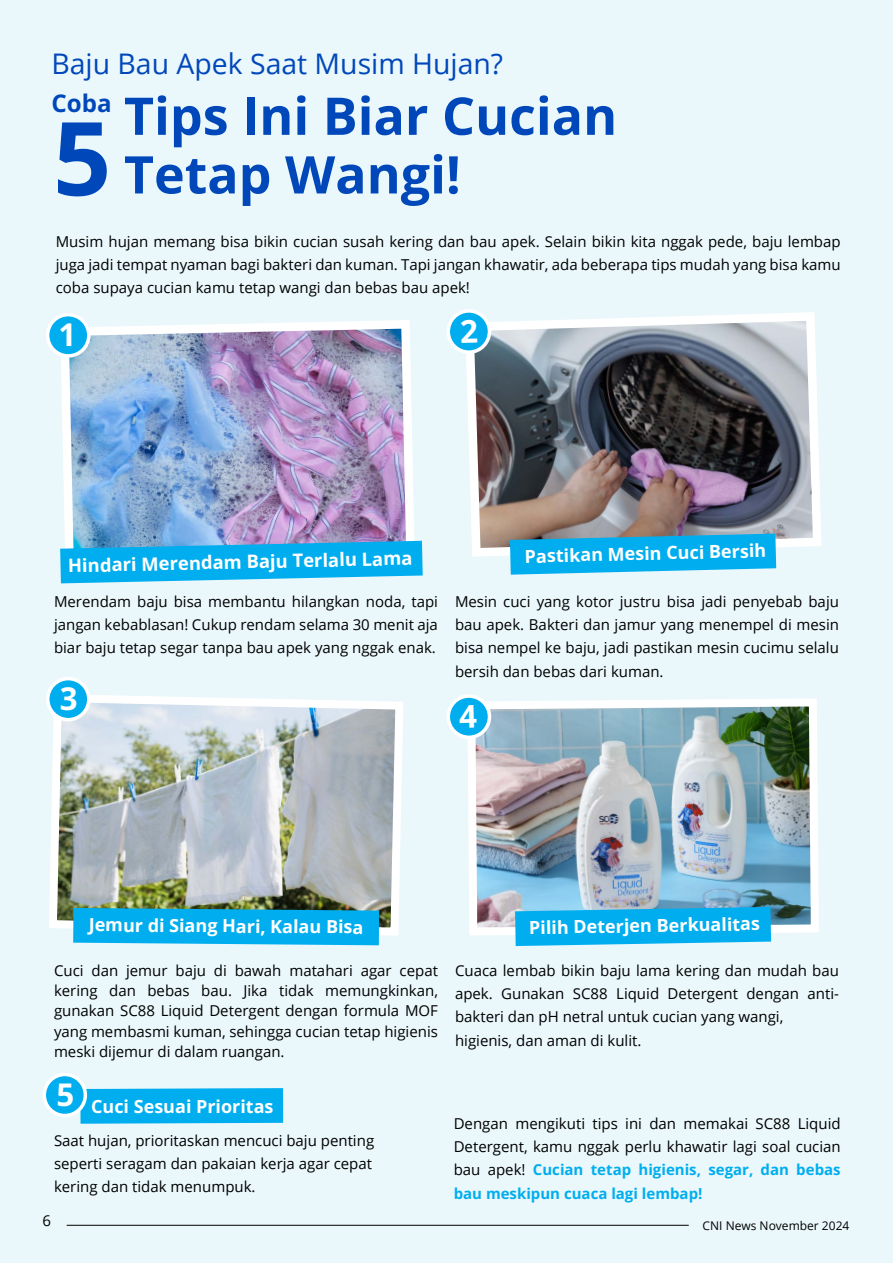
<style>
.page{position:relative;width:893px;height:1263px;background:#eaf7fb}
.page>*{position:absolute;margin:0;border:0;box-sizing:border-box;transform-origin:0 0}
.t1{font:700 102.15px "Open Sans";color:#0047ba}
.t2{font:700 51.9px/58.7px "Open Sans";color:#0047ba}
.t3{font:700 31.35px "Open Sans";color:#fff}
.t4{font:700 31.2px "Open Sans";color:#fff}
.t5{font:28.35px "Open Sans";color:#0047ba}
.t6{font:700 24.15px "Open Sans";color:#0047ba}
.t7{font:700 18.45px "Open Sans";color:#fff}
.t8{font:700 18px "Open Sans";color:#fff}
.t9{font:15px/23.2px "Open Sans";color:#000;text-align:justify}
.t10{font:12px "Open Sans";color:#000}
.s1{font-weight:700;color:#00aeef}
</style>
<div class="page">
<div style="left:80px;top:1088px;width:203px;height:36px;background:#00aeef"></div>
<img style="left:56px;top:318px;width:363px;height:223px">
<img style="left:466px;top:312px;width:356px;height:245px">
<img style="left:49px;top:695px;width:354px;height:241px">
<svg style="left:60px;top:541px;width:363px;height:42px;background:#20b3ed"></svg>
<svg style="left:73px;top:908px;width:306px;height:37px;background:#09ade8"></svg>
<svg style="left:510px;top:533px;width:266px;height:42px;background:#21b0e6"></svg>
<img style="left:468px;top:698px;width:351px;height:237px">
<svg style="left:515px;top:907px;width:256px;height:39px;background:#16b3ee"></svg>
<div style="left:48px;top:679px;width:41px;height:41px;background:#00aeef;border-radius:50%"></div>
<div style="left:46px;top:677px;width:45px;height:44px;border:4px solid #fff;border-radius:50%"></div>
<div style="left:44px;top:1074px;width:41px;height:41px;background:#00aeef;border-radius:50%"></div>
<div style="left:43px;top:1073px;width:44px;height:44px;border:4px solid #fff;border-radius:50%"></div>
<div style="left:48px;top:315px;width:41px;height:41px;background:#00aeef;border-radius:50%"></div>
<div style="left:46px;top:313px;width:45px;height:45px;border:4px solid #fff;border-radius:50%"></div>
<svg style="left:448px;top:311px;width:42px;height:41px"></svg>
<div style="left:446px;top:309px;width:46px;height:45px;border:4px solid #fff;border-radius:50%"></div>
<svg style="left:448px;top:696px;width:42px;height:42px"></svg>
<div style="left:446px;top:694px;width:46px;height:45px;border:4px solid #fff;border-radius:50%"></div>
<hr style="left:67px;top:1225px;width:622px;height:1px;background:#000">
<svg style="left:461px;top:320px;width:16px;height:23px"></svg>
<svg style="left:459px;top:705px;width:18px;height:23px"></svg>
<h3 class="t5" style="left:51px;top:44px;width:453px">Baju Bau Apek Saat Musim Hujan?</h3>
<h2 class="t2" style="left:124px;top:85px;width:495px">Tips Ini Biar Cucian<br>Tetap Wangi!</h2>
<h3 class="t6" style="left:51px;top:86px;width:62px">Coba</h3>
<h1 class="t1" style="left:53px;top:86px;width:60px">5</h1>
<p class="t9" style="left:56px;top:229px;width:786px">Musim hujan memang bisa bikin cucian susah kering dan bau apek. Selain bikin kita nggak pede, baju lembap juga jadi tempat nyaman bagi bakteri dan kuman. Tapi jangan khawatir, ada beberapa tips mudah yang bisa kamu coba supaya cucian kamu tetap wangi dan bebas bau apek!</p>
<h3 class="t3" style="left:59px;top:313px;width:19px">1</h3>
<p class="t7" style="left:68px;top:552px;width:346px;rotate:-1deg">Hindari Merendam Baju Terlalu Lama</p>
<p class="t9" style="left:54px;top:589px;width:385px">Merendam baju bisa membantu hilangkan noda, tapi jangan kebablasan! Cukup rendam selama 30 menit aja biar baju tetap segar tanpa bau apek yang nggak enak.</p>
<h3 class="t4" style="left:60px;top:677px;width:19px">3</h3>
<p class="t8" style="left:525px;top:543px;width:243px;rotate:-1deg">Pastikan Mesin Cuci Bersih</p>
<p class="t9" style="left:455px;top:589px;width:385px">Mesin cuci yang kotor justru bisa jadi penyebab baju bau apek. Bakteri dan jamur yang menempel di mesin bisa nempel ke baju, jadi pastikan mesin cucimu selalu bersih dan bebas dari kuman.</p>
<p class="t8" style="left:89px;top:913px;width:276px">Jemur di Siang Hari, Kalau Bisa</p>
<p class="t9" style="left:54px;top:960px;width:385px;line-height:20.2px">Cuci dan jemur baju di bawah matahari agar cepat kering dan bebas bau. Jika tidak memungkinkan, gunakan SC88 Liquid Detergent dengan formula MOF yang membasmi kuman, sehingga cucian tetap higienis meski dijemur di dalam ruangan.</p>
<h3 class="t4" style="left:57px;top:1073px;width:19px">5</h3>
<p class="t8" style="left:91px;top:1093px;width:184px">Cuci Sesuai Prioritas</p>
<p class="t9" style="left:54px;top:1128px;width:322px;text-align:left">Saat hujan, prioritaskan mencuci baju penting seperti seragam dan pakaian kerja agar cepat kering dan tidak menumpuk.</p>
<p class="t8" style="left:529px;top:915px;width:232px;rotate:-1deg">Pilih Deterjen Berkualitas</p>
<p class="t9" style="left:455px;top:958px;width:385px;text-align:left">Cuaca lembab bikin baju lama kering dan mudah bau apek. Gunakan SC88 Liquid Detergent dengan anti&shy;bakteri dan pH netral untuk cucian yang wangi, higienis, dan aman di kulit.</p>
<p class="t9" style="left:454px;top:1111px;width:388px">Dengan mengikuti tips ini dan memakai SC88 Liquid Detergent, kamu nggak perlu khawatir lagi soal cucian bau apek! <span class="s1">Cucian tetap higienis, segar, dan bebas bau meskipun cuaca lagi lembap!</span></p>
<p class="t9" style="left:43px;top:1208px;width:10px">6</p>
<p class="t10" style="left:703px;top:1217px;width:148px">CNI News November 2024</p>
<p class="t9" style="left:43px;top:1213px;width:10px">6</p>
</div>
